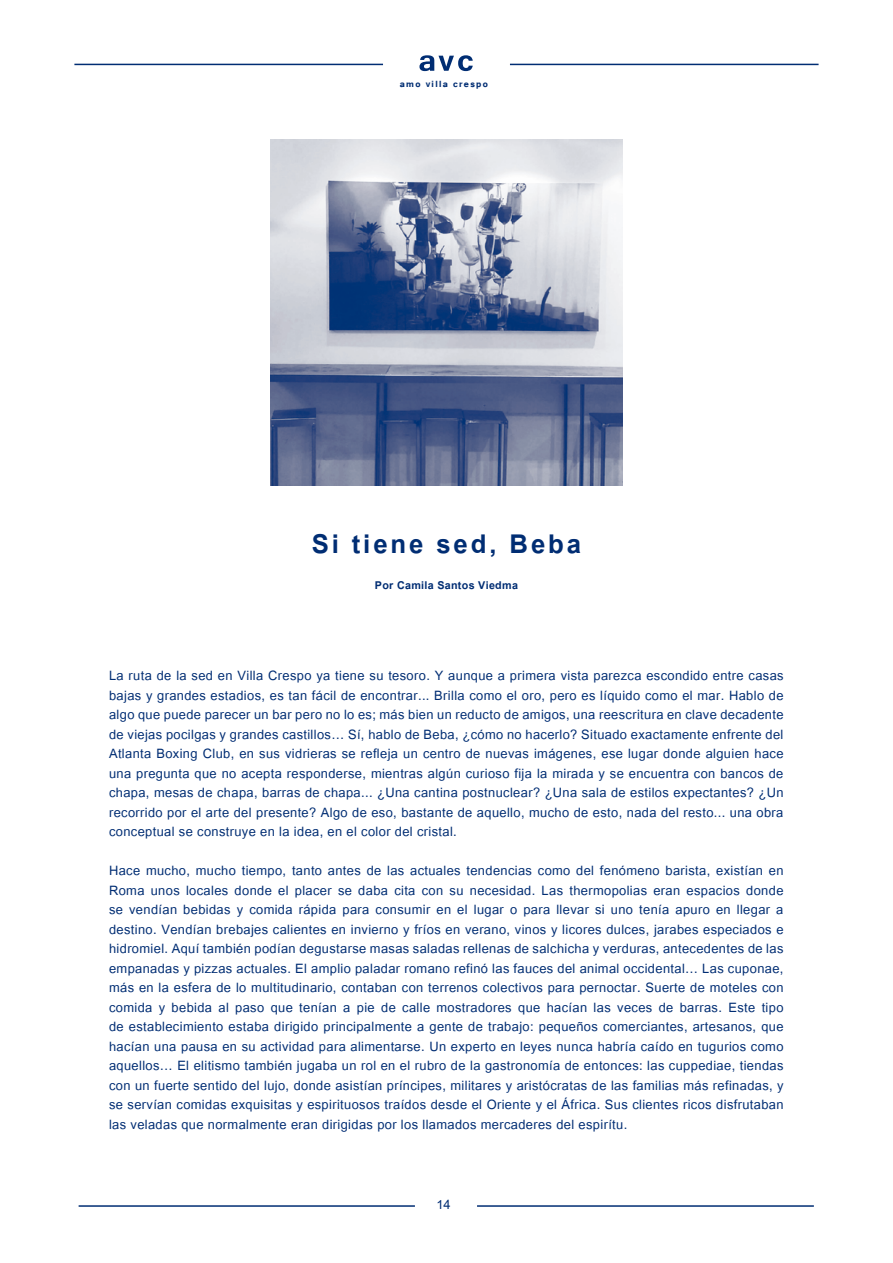
<style>
.page{position:relative;width:893px;height:1263px;background:#fff}
.page>*{position:absolute;margin:0;border:0;box-sizing:border-box;transform-origin:0 0}
.t1{font:700 36px "Utsaah";letter-spacing:.08em;color:#002d73}
.t2{font:18px/19.5px "Utsaah";letter-spacing:.02em;color:#002d73;text-align:justify}
.t3{font:700 15px "Utsaah";letter-spacing:.02em;color:#002d73}
.t4{font:700 11.1px "Tunga";letter-spacing:.12em;color:#002d73}
.s1{font-family:"Tunga";font-weight:700;font-size:11.1px;color:#fff}
</style>
<div class="page">
<hr style="left:74px;top:64px;width:309px;height:1px;background:#002d73">
<hr style="left:510px;top:64px;width:309px;height:1px;background:#002d73">
<svg style="left:419px;top:55px;width:54px;height:16px"></svg>
<hr style="left:79px;top:1205px;width:336px;height:2px;background:#002d73">
<hr style="left:477px;top:1205px;width:337px;height:2px;background:#002d73">
<img style="left:271px;top:139px;width:351px;height:346px">
<p class="t4" style="left:400px;top:77px;width:90px">amo villa crespo</p>
<h1 class="t1" style="left:312px;top:526px;width:271px">Si tiene sed, Beba</h1>
<p class="t3" style="left:375px;top:578px;width:144px">Por Camila Santos Viedma</p>
<p class="t2" style="left:109px;top:667px;width:676px">La ruta de la sed en Villa Crespo ya tiene su tesoro. Y aunque a primera vista parezca escondido entre casas bajas y grandes estadios, es tan fácil de encontrar... Brilla como el oro, pero es líquido como el mar. Hablo de algo que puede parecer un bar pero no lo es; más bien un reducto de amigos, una reescritura en clave decadente de viejas pocilgas y grandes castillos… Sí, hablo de Beba, ¿cómo no hacerlo? Situado exactamente enfrente del Atlanta Boxing Club, en sus vidrieras se refleja un centro de nuevas imágenes, ese lugar donde alguien hace una pregunta que no acepta responderse, mientras algún curioso fija la mirada y se encuentra con bancos de chapa, mesas de chapa, barras de chapa... ¿Una cantina postnuclear? ¿Una sala de estilos expectantes? ¿Un recorrido por el arte del presente? Algo de eso, bastante de aquello, mucho de esto, nada del resto... una obra conceptual se construye en la idea, en el color del cristal.</p>
<p class="t2" style="left:109px;top:862px;width:676px">Hace mucho, mucho tiempo, tanto antes de las actuales tendencias como del fenómeno barista, existían en Roma unos locales donde el placer se daba cita con su necesidad. Las thermopolias eran espacios donde se vendían bebidas y comida rápida para consumir en el lugar o para llevar si uno tenía apuro en llegar a destino. Vendían brebajes calientes en invierno y fríos en verano, vinos y licores dulces, jarabes especiados e hidromiel. Aquí también podían degustarse masas saladas rellenas de salchicha y verduras, antecedentes de las empanadas y pizzas actuales. El amplio paladar romano refinó las fauces del animal occidental… Las cuponae, más en la esfera de lo multitudinario, contaban con terrenos colectivos para pernoctar. Suerte de moteles con comida y bebida al paso que tenían a pie de calle mostradores que hacían las veces de barras. Este tipo de establecimiento estaba dirigido principalmente a gente de trabajo: pequeños comerciantes, artesanos, que hacían una pausa en su actividad para alimentarse. Un experto en leyes nunca habría caído en tugurios como aquellos… El elitismo también jugaba un rol en el rubro de la gastronomía de entonces: las cuppediae, tiendas con un fuerte sentido del lujo, donde asistían príncipes, militares y aristócratas de las familias más refinadas, y se servían comidas exquisitas y espirituosos traídos desde el Oriente y el África. Sus clientes ricos disfrutaban las veladas que normalmente eran dirigidas por los llamados mercaderes del espirítu.</p>
<p class="t2" style="left:436px;top:1196px;width:16px">1 4<span class="s1">x</span></p>
</div>
